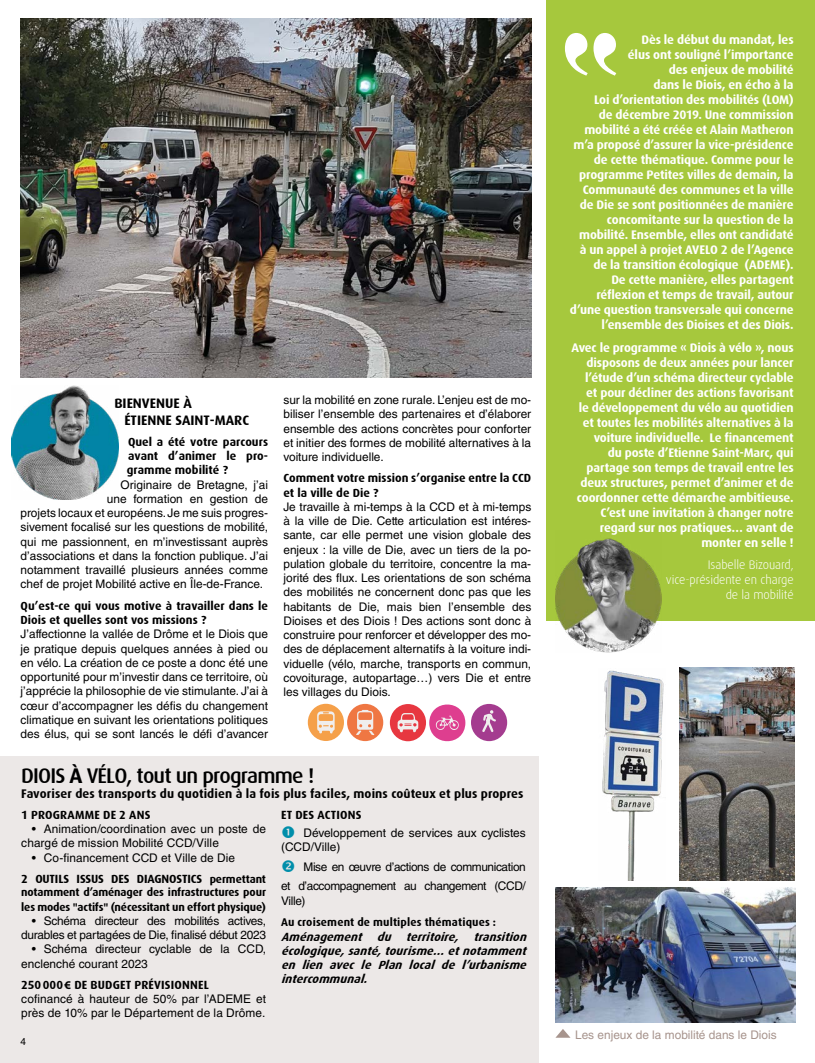
<style>
.page{position:relative;width:815px;height:1063px;background:#fff}
.page>*{position:absolute;margin:0;border:0;box-sizing:border-box;transform-origin:0 0}
.t1{font:500 21.25px "Dax";letter-spacing:-.04em;color:#000}
.t2{font:700 13.75px/16.5px "Dax";color:#000}
.t3{font:700 12.5px/15px "Dax";letter-spacing:-.01em;color:#fff;text-align:right}
.t4{font:700 12.5px "Dax";letter-spacing:.01em;color:#000}
.t5{font:300 12.5px/15px "Dax";letter-spacing:-.01em;color:#fff;text-align:right}
.t6{font:11.88px/14.2px "Helvetica LT Std";color:#000}
.t7{font:700 11.88px/14.2px "Dax";color:#000}
.t8{font:italic 700 11.88px/14.2px "Dax";color:#000;text-align:justify}
.t9{font:11.88px/14.2px "Helvetica LT Std";letter-spacing:-.02em;color:#000;text-align:right}
.t10{font:11.88px/19.5px "Helvetica LT Std";letter-spacing:-.03em;color:#000;text-align:right}
.t11{font:11.88px "Helvetica LT Std";color:#a7948d}
.t12{font:700 11.25px/14.2px "Dax";letter-spacing:-.01em;color:#000}
.t13{font:700 11.25px "Dax";letter-spacing:.015em;color:#000}
.t14{font:10px "Helvetica LT Std";color:#000}
.s1{font-weight:700}
.s2{font-size:11.25px}
.s3{font-family:"Myriad Pro"}
</style>
<div class="page">
<div style="left:0;top:756px;width:539px;height:307px;background:#ece8e7"></div>
<img style="left:12px;top:385px;width:106px;height:115px">
<div style="left:546px;top:0;width:269px;height:621px;background:#a6c83d"></div>
<svg style="left:565px;top:33px;width:51px;height:43px"></svg>
<img style="left:555px;top:538px;width:107px;height:115px">
<img style="left:21px;top:19px;width:510px;height:358px">
<div style="left:471px;top:704px;width:36px;height:37px;background:#a43c8f;border-radius:50%"></div>
<svg style="left:482px;top:710px;width:14px;height:22px"></svg>
<svg style="left:429px;top:704px;width:36px;height:38px"></svg>
<div style="left:390px;top:704px;width:36px;height:37px;background:#e73740;border-radius:50%"></div>
<svg style="left:398px;top:713px;width:20px;height:19px"></svg>
<div style="left:308px;top:704px;width:36px;height:37px;background:#f5a049;border-radius:50%"></div>
<svg style="left:317px;top:711px;width:18px;height:22px"></svg>
<div style="left:347px;top:704px;width:36px;height:37px;background:#ef7743;border-radius:50%"></div>
<svg style="left:356px;top:710px;width:18px;height:26px"></svg>
<img style="left:556px;top:888px;width:240px;height:135px">
<img style="left:602px;top:670px;width:62px;height:210px">
<img style="left:680px;top:668px;width:115px;height:212px">
<svg style="left:555px;top:1029px;width:16px;height:9px"></svg>
<p class="t2" style="left:124px;top:395px;width:126px;text-indent:-10px">BIENVENUE À<br>ÉTIENNE SAINT-MARC</p>
<p class="t7" style="left:127px;top:435px;width:143px;text-align:justify">Quel a été votre parcours avant d’animer le pro&shy;gramme mobilité ?</p>
<p class="t6" style="left:121px;top:477px;width:149px">Originaire de Bretagne, j’ai</p>
<p class="t6" style="left:107px;top:492px;width:163px">une formation en gestion de</p>
<p class="t6" style="left:21px;top:506px;width:249px">projets locaux et européens. Je me suis progres-</p>
<p class="t6" style="left:21px;top:520px;width:249px">sivement focalisé sur les questions de mobilité,</p>
<p class="t6" style="left:21px;top:534px;width:249px">qui me passionnent, en m’investissant auprès</p>
<p class="t6" style="left:21px;top:549px;width:249px">d’associations et dans la fonction publique. J’ai</p>
<p class="t6" style="left:21px;top:563px;width:249px">notamment travaillé plusieurs années comme</p>
<p class="t6" style="left:21px;top:577px;width:244px">chef de projet Mobilité active en Île-de-France.</p>
<p class="t7" style="left:21px;top:599px;width:249px">Qu’est-ce qui vous motive à travailler dans le<br>Diois et quelles sont vos missions ?</p>
<p class="t6" style="left:21px;top:627px;width:249px;text-align:justify">J’affectionne la vallée de Drôme et le Diois que je pratique depuis quelques années à pied ou en vélo. La création de ce poste a donc été une opportunité pour m’investir dans ce territoire, où j’apprécie la philosophie de vie stimulante. J’ai à cœur d’accompagner les défis du changement climatique en suivant les orientations politiques des élus, qui se sont lancés le défi d’avancer</p>
<p class="t6" style="left:283px;top:393px;width:249px;text-align:justify">sur la mobilité en zone rurale. L’enjeu est de mo&shy;biliser l’ensemble des partenaires et d’élaborer ensemble des actions concrètes pour conforter et initier des formes de mobilité alternatives à la voiture individuelle.</p>
<p class="t7" style="left:283px;top:471px;width:249px">Comment votre mission s’organise entre la CCD et la ville de Die ?</p>
<p class="t6" style="left:283px;top:500px;width:249px;text-align:justify">Je travaille à mi-temps à la CCD et à mi-temps à la ville de Die. Cette articulation est intéres&shy;sante, car elle permet une vision globale des enjeux : la ville de Die, avec un tiers de la po&shy;pulation globale du territoire, concentre la ma&shy;jorité des flux. Les orientations de son schéma des mobilités ne concernent donc pas que les habitants de Die, mais bien l’ensemble des Dioises et des Diois ! Des actions sont donc à construire pour renforcer et développer des mo&shy;des de déplacement alternatifs à la voiture indi&shy;viduelle (vélo, marche, transports en commun, covoiturage, autopartage…) vers Die et entre les villages du Diois.</p>
<h1 class="t1" style="left:21px;top:764px;width:295px">DIOIS <span class="s1">À</span> VÉLO, tout un programme !</h1>
<p class="t4" style="left:21px;top:787px;width:504px">Favoriser des transports du quotidien à la fois plus faciles, moins coûteux et plus propres</p>
<p class="t7" style="left:21px;top:808px;width:131px">1 PROGRAMME DE 2 ANS</p>
<p class="t6" style="left:21px;top:822px;width:246px;text-indent:11px">• Animation/coordination avec un poste de chargé de mission Mobilité CCD/Ville</p>
<p class="t6" style="left:32px;top:850px;width:205px">• Co-financement CCD et Ville de Die</p>
<p class="t7" style="left:21px;top:872px;width:246px">2 OUTILS ISSUS DES DIAGNOSTICS <span class="s2">permettant</span></p>
<p class="t12" style="left:21px;top:885px;width:246px">notamment d’aménager des infrastructures pour les modes "actifs" (nécessitant un effort physique)</p>
<p class="t9" style="left:21px;top:914px;width:246px">• Schéma directeur des mobilités actives, durables et partagées de Die, finalisé début 2023</p>
<p class="t6" style="left:21px;top:942px;width:246px;text-indent:11px">• Schéma directeur cyclable de la CCD, enclenché courant 2023</p>
<p class="t7" style="left:21px;top:978px;width:189px">250000<span class="s3">€</span> DE BUDGET PRÉVISIONNEL</p>
<p class="t6" style="left:21px;top:992px;width:246px">cofinancé à hauteur de 50% par l’ADEME et près de 10% par le Département de la Drôme.</p>
<p class="t14" style="left:20px;top:1036px;width:7px">4</p>
<p class="t7" style="left:281px;top:808px;width:82px">ET DES ACTIONS</p>
<p class="t6" style="left:281px;top:826px;width:246px;text-indent:23px">Développement de services aux cyclistes (CCD/Ville)</p>
<p class="t10" style="left:281px;top:857px;width:246px">Mise en œuvre d’actions de communication<br>et d’accompagnement au changement (CCD/</p>
<p class="t6" style="left:281px;top:893px;width:26px">Ville)</p>
<p class="t13" style="left:281px;top:916px;width:217px">Au croisement de multiples thématiques :</p>
<p class="t8" style="left:281px;top:929px;width:250px">Aménagement du territoire, transition écologique,santé,tourisme… etnotamment en lien avec le Plan local de l’urbanisme intercommunal.</p>
<p class="t3" style="left:570px;top:33px;width:225px">Dès le début du mandat, les<br>élus ont souligné l’importance<br>des enjeux de mobilité<br>dans le Diois, en écho à la<br>Loi d’orientation des mobilités (LOM)<br>de décembre 2019. Une commission mobilité a été créée et Alain Matheron m’a proposé d’assurer la vice-présidence de cette thématique. Comme pour le programme Petites villes de demain, la Communauté des communes et la ville de Die se sont positionnées de manière concomitante sur la question de la mobilité. Ensemble, elles ont candidaté à un appel à projet AVELO 2 de l’Agence de la transition écologique (ADEME).<br>De cette manière, elles partagent réflexion et temps de travail, autour d’une question transversale qui concerne l’ensemble des Dioises et des Diois.</p>
<p class="t3" style="left:571px;top:340px;width:224px">Avec le programme « Diois à vélo », nous disposons de deux années pour lancer l’étude d’un schéma directeur cyclable et pour décliner des actions favorisant<br>le développement du vélo au quotidien et toutes les mobilités alternatives à la voiture individuelle. Le financement<br>du poste d’Etienne Saint-Marc, qui partage son temps de travail entre les deux structures, permet d’animer et de coordonner cette démarche ambitieuse.<br>C’est une invitation à changer notre regard sur nos pratiques… avant de monter en selle !</p>
<p class="t5" style="left:666px;top:557px;width:129px">Isabelle Bizouard, vice-présidente en charge de la mobilité</p>
<p class="t11" style="left:575px;top:1028px;width:203px">Les enjeux de la mobilité dans le Diois</p>
</div>
